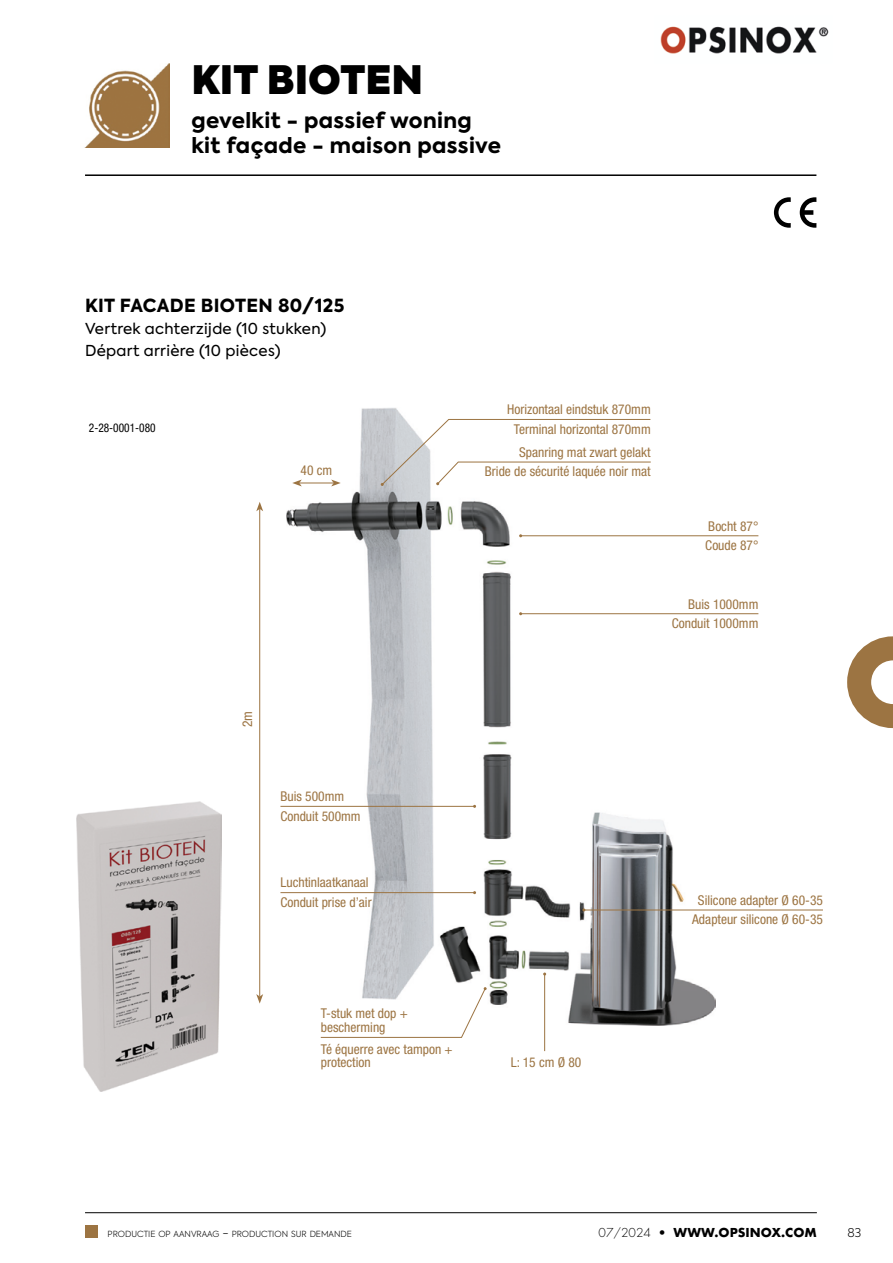
<style>
.page{position:relative;width:893px;height:1263px;background:#fff}
.page>*{position:absolute;margin:0;border:0;box-sizing:border-box;transform-origin:0 0}
.t1{font:800 39px "Axiforma";color:#000}
.t2{font:800 21px "Axiforma";letter-spacing:.02em;color:#000}
.t3{font:800 18px "Axiforma";letter-spacing:.02em;color:#000}
.t4{font:15px "Axiforma";letter-spacing:.02em;color:#000}
.t5{font:condensed 13.5px/19.5px "Helvetica Neue LT Std";color:#9c7442}
.t6{font:700 12px "Futura";color:#000}
.ref{font:condensed 12px "Helvetica Neue LT Std";color:#000;scale:.95 1}
.t7{font:300 12px "Axiforma";color:#000}
.t8{font:300 8.4px "Axiforma";color:#000}
.s1{font-size:12px}
.s2{font-family:"Futura Std";font-weight:300}
</style>
<div class="page">
<hr style="left:85px;top:1212px;width:732px;height:1px;background:#000">
<div style="left:85px;top:1225px;width:13px;height:13px;background:#9c7442"></div>
<svg style="left:847px;top:636px;width:46px;height:92px"></svg>
<img style="left:660px;top:26px;width:169px;height:28px">
<img style="left:84px;top:64px;width:86px;height:84px">
<hr style="left:85px;top:174px;width:731px;height:2px;background:#000">
<img style="left:77px;top:801px;width:144px;height:291px">
<img style="left:287px;top:408px;width:429px;height:617px">
<hr style="left:521px;top:535px;width:237px;height:1px;background:#9c7442">
<hr style="left:521px;top:613px;width:237px;height:1px;background:#9c7442">
<hr style="left:584px;top:910px;width:239px;height:1px;background:#9c7442">
<hr style="left:544px;top:974px;width:1px;height:77px;background:#9c7442">
<hr style="left:280px;top:806px;width:195px;height:1px;background:#9c7442">
<hr style="left:280px;top:892px;width:195px;height:1px;background:#9c7442">
<svg style="left:381px;top:419px;width:270px;height:67px"></svg>
<svg style="left:320px;top:987px;width:167px;height:51px"></svg>
<hr style="left:259px;top:509px;width:1px;height:487px;background:#9c7442">
<svg style="left:256px;top:994px;width:7px;height:9px"></svg>
<svg style="left:256px;top:502px;width:7px;height:9px"></svg>
<hr style="left:299px;top:483px;width:35px;height:1px;background:#9c7442">
<svg style="left:292px;top:479px;width:10px;height:7px"></svg>
<svg style="left:331px;top:479px;width:10px;height:7px"></svg>
<svg style="left:800px;top:197px;width:16px;height:31px"></svg>
<svg style="left:774px;top:197px;width:17px;height:31px"></svg>
<p class="t1" style="left:191px;top:51px;width:233px">KIT BIOTEN</p>
<p class="t2" style="left:191px;top:105px;width:282px">gevelkit - passief woning</p>
<p class="t2" style="left:191px;top:131px;width:311px">kit façade - maison passive</p>
<p class="t3" style="left:85px;top:292px;width:261px">KIT FACADE BIOTEN 80/125</p>
<p class="t4" style="left:85px;top:319px;width:243px">Vertrek achterzijde (10 stukken)</p>
<p class="t4" style="left:85px;top:341px;width:197px">Départ arrière (10 pièces)</p>
<p class="ref" style="left:89px;top:420px;width:72px">2-28-0001-080</p>
<p class="t5" style="left:301px;top:461px;width:33px">40 cm</p>
<p class="t5" style="left:237px;top:727px;width:18px;rotate:-90deg">2m</p>
<p class="t5" style="left:280px;top:786px;width:82px">Buis 500mm<br>Conduit 500mm</p>
<p class="t5" style="left:280px;top:873px;width:93px">Luchtinlaatkanaal<br>Conduit prise d’air</p>
<p class="t5" style="left:321px;top:1007px;width:89px;line-height:13.5px">T-stuk met dop + bescherming</p>
<p class="t5" style="left:321px;top:1042px;width:133px;line-height:13.5px">Té équerre avec tampon + protection</p>
<p class="t5" style="left:507px;top:400px;width:145px">Horizontaal eindstuk 870mm</p>
<p class="t5" style="left:514px;top:419px;width:138px">Terminal horizontal 870mm</p>
<p class="t5" style="left:485px;top:442px;width:167px;text-align:right">Spanring mat zwart gelakt<br>Bride de sécurité laquée noir mat</p>
<p class="t5" style="left:708px;top:516px;width:52px">Bocht 87°</p>
<p class="t5" style="left:705px;top:535px;width:55px">Coude 87°</p>
<p class="t5" style="left:672px;top:594px;width:88px;text-align:right">Buis 1000mm<br>Conduit 1000mm</p>
<p class="t5" style="left:511px;top:1053px;width:72px">L: 15 cm Ø 80</p>
<p class="t5" style="left:692px;top:890px;width:132px;text-align:center">Silicone adapter Ø 60-35<br>Adapteur silicone Ø 60-35</p>
<p class="t8" style="left:108px;top:1229px;width:246px">PRODUCTIE OP AANVRAAG <span class="s1">-</span> PRODUCTION SUR DEMANDE</p>
<p class="t6" style="left:599px;top:1224px;width:220px"><span class="s2">07/2024 •</span> WWW.OPSINOX.COM</p>
<p class="t7" style="left:847px;top:1225px;width:15px">83</p>
</div>
